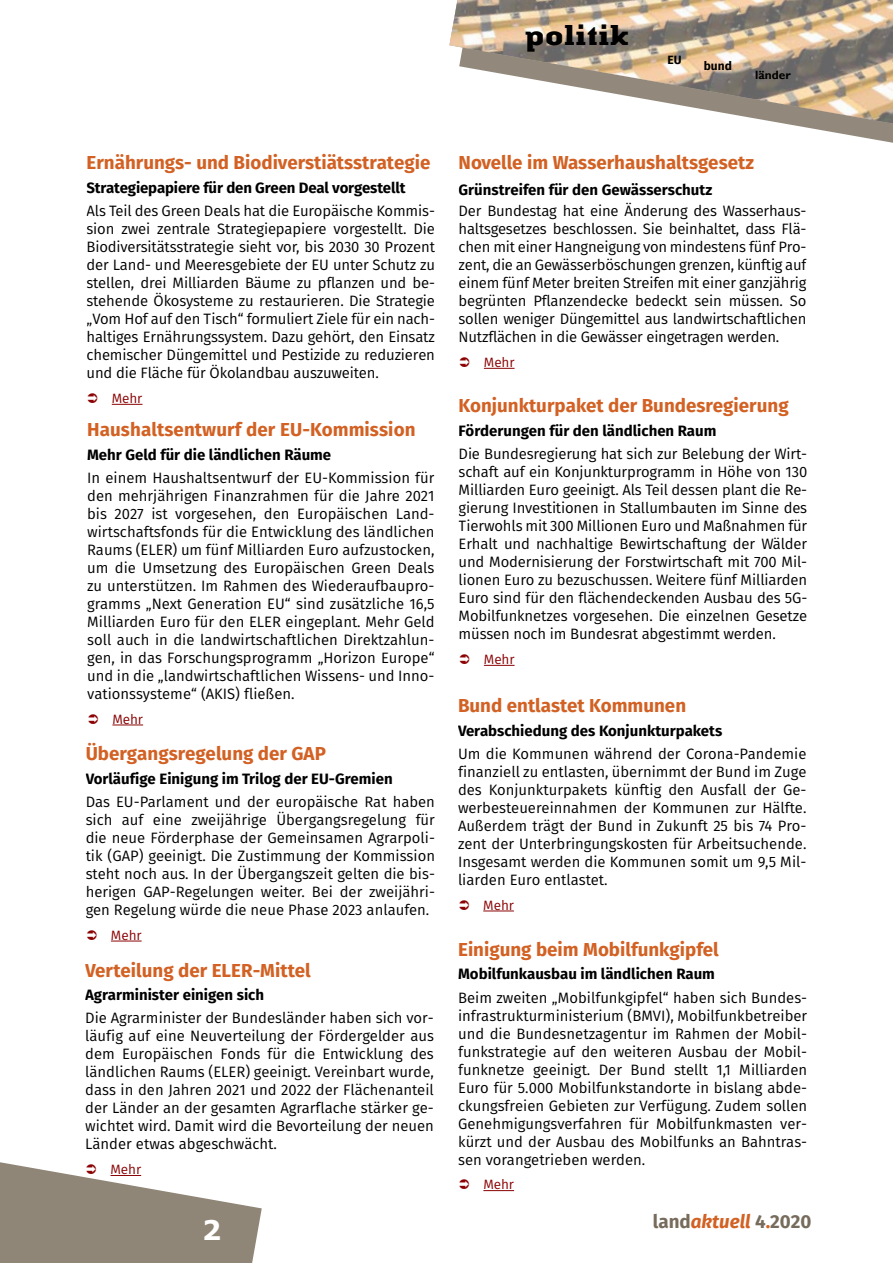
<style>
.page{position:relative;width:893px;height:1263px;background:#fff}
.page>*{position:absolute;margin:0;border:0;box-sizing:border-box;transform-origin:0 0}
.t1{font:700 30px "Authentic Serif LT";color:#000}
.t2{font:700 27px "Verdana";color:#fff}
.t3{font:700 18.75px "Fira Sans";color:#d26123}
.t4{font:700 18.75px "Fira Sans";color:#776c5c}
.t5{font:15px/18px "Fira Sans";color:#000;text-align:justify}
.t6{font:700 15px "Fira Sans";color:#000}
.t7{font:13.5px "Fira Sans";letter-spacing:-.01em;color:#8b0304}
.t8{font:700 12px "Fira Sans";color:#000}
.t9{font:700 12px "Gill Sans";color:#000}
.s1{font-style:italic;color:#d26123}
.s2{color:#d26123}
</style>
<div class="page">
<hr style="left:112px;top:404px;width:30px;height:1px;background:#8b0304">
<hr style="left:483px;top:911px;width:31px;height:1px;background:#8b0304">
<hr style="left:112px;top:725px;width:31px;height:1px;background:#8b0304">
<hr style="left:483px;top:1190px;width:31px;height:1px;background:#8b0304">
<hr style="left:111px;top:941px;width:31px;height:1px;background:#8b0304">
<hr style="left:484px;top:665px;width:31px;height:1px;background:#8b0304">
<hr style="left:484px;top:368px;width:31px;height:1px;background:#8b0304">
<svg style="left:821px;top:130px;width:72px;height:13px"></svg>
<svg style="left:787px;top:124px;width:106px;height:6px"></svg>
<img style="left:449px;top:0;width:444px;height:124px">
<svg style="left:0;top:1162px;width:262px;height:101px"></svg>
<h1 class="t1" style="left:525px;top:16px;width:106px">politik</h1>
<p class="t8" style="left:668px;top:50px;width:16px">EU</p>
<p class="t8" style="left:704px;top:56px;width:30px">bund</p>
<p class="t9" style="left:755px;top:68px;width:37px">länder</p>
<p class="t3" style="left:87px;top:147px;width:345px">Ernährungs- und Biodiverstiätsstrategie</p>
<p class="t6" style="left:87px;top:175px;width:320px">Strategiepapiere für den Green Deal vorgestellt</p>
<p class="t5" style="left:87px;top:202px;width:350px">Als Teil des Green Deals hat die Europäische Kommis&shy;sion zwei zentrale Strategiepapiere vorgestellt. Die Biodiversitätsstrategie sieht vor, bis 2030 30 Prozent der Land- und Meeresgebiete der EU unter Schutz zu stellen, drei Milliarden Bäume zu pflanzen und be&shy;stehende Ökosysteme zu restaurieren. Die Strategie „Vom Hof auf den Tisch“ formuliert Ziele für ein nach&shy;haltiges Ernährungssystem. Dazu gehört, den Einsatz chemischer Düngemittel und Pestizide zu reduzieren und die Fläche für Ökolandbau auszuweiten.</p>
<p class="t7" style="left:112px;top:388px;width:32px">Mehr</p>
<p class="t3" style="left:87px;top:414px;width:330px">Haushaltsentwurf der EU-Kommission</p>
<p class="t6" style="left:87px;top:442px;width:246px">Mehr Geld für die ländlichen Räume</p>
<p class="t5" style="left:87px;top:468px;width:349px">In einem Haushaltsentwurf der EU-Kommission für den mehrjährigen Finanzrahmen für die Jahre 2021 bis 2027 ist vorgesehen, den Europäischen Land&shy;wirtschaftsfonds für die Entwicklung des ländlichen Raums (ELER) um fünf Milliarden Euro aufzustocken, um die Umsetzung des Europäischen Green Deals zu unterstützen. Im Rahmen des Wiederaufbaupro&shy;gramms „Next Generation EU“ sind zusätzliche 16,5<br>Milliarden Euro für den ELER eingeplant. Mehr Geld soll auch in die landwirtschaftlichen Direktzahlun&shy;gen, in das Forschungsprogramm „Horizon Europe“ und in die „landwirtschaftlichen Wissens- und Inno&shy;vationssysteme“ (AKIS) fließen.</p>
<p class="t7" style="left:112px;top:709px;width:32px">Mehr</p>
<p class="t3" style="left:86px;top:738px;width:242px">Übergangsregelung der GAP</p>
<p class="t6" style="left:86px;top:766px;width:309px">Vorläufige Einigung im Trilog der EU-Gremien</p>
<p class="t5" style="left:86px;top:792px;width:351px">Das EU-Parlament und der europäische Rat haben sich auf eine zweijährige Übergangsregelung für die neue Förderphase der Gemeinsamen Agrarpoli&shy;tik (GAP) geeinigt. Die Zustimmung der Kommission steht noch aus. In der Übergangszeit gelten die bis&shy;herigen GAP-Regelungen weiter. Bei der zweijähri&shy;gen Regelung würde die neue Phase 2023 anlaufen.</p>
<p class="t7" style="left:111px;top:925px;width:32px">Mehr</p>
<p class="t3" style="left:85px;top:954px;width:227px">Verteilung der ELER-Mittel</p>
<p class="t6" style="left:85px;top:982px;width:180px">Agrarminister einigen sich</p>
<p class="t5" style="left:85px;top:1009px;width:350px">Die Agrarminister der Bundesländer haben sich vor&shy;läufig auf eine Neuverteilung der Fördergelder aus dem Europäischen Fonds für die Entwicklung des ländlichen Raums (ELER) geeinigt. Vereinbart wurde, dass in den Jahren 2021 und 2022 der Flächenanteil der Länder an der gesamten Agrarflache stärker ge&shy;wichtet wird. Damit wird die Bevorteilung der neuen Länder etwas abgeschwächt.</p>
<p class="t7" style="left:110px;top:1159px;width:32px">Mehr</p>
<h2 class="t2" style="left:202px;top:1211px;width:21px">2</h2>
<p class="t3" style="left:459px;top:147px;width:297px">Novelle im Wasserhaushaltsgesetz</p>
<p class="t6" style="left:459px;top:177px;width:255px">Grünstreifen für den Gewässerschutz</p>
<p class="t5" style="left:459px;top:202px;width:349px">Der Bundestag hat eine Änderung des Wasserhaus&shy;haltsgesetzes beschlossen. Sie beinhaltet, dass Flä&shy;chen mit einer Hangneigung von mindestens fünf Pro&shy;zent, die an Gewässerböschungen grenzen, künftig auf einem fünf Meter breiten Streifen mit einer ganzjährig begrünten Pflanzendecke bedeckt sein müssen. So sollen weniger Düngemittel aus landwirtschaftlichen Nutzflächen in die Gewässer eingetragen werden.</p>
<p class="t7" style="left:484px;top:352px;width:32px">Mehr</p>
<p class="t3" style="left:459px;top:390px;width:332px">Konjunkturpaket der Bundesregierung</p>
<p class="t6" style="left:459px;top:418px;width:259px">Förderungen für den ländlichen Raum</p>
<p class="t5" style="left:459px;top:445px;width:350px">Die Bundesregierung hat sich zur Belebung der Wirt&shy;schaft auf ein Konjunkturprogramm in Höhe von 130<br>Milliarden Euro geeinigt. Als Teil dessen plant die Re&shy;gierung Investitionen in Stallumbauten im Sinne des Tierwohls mit 300 Millionen Euro und Maßnahmen für Erhalt und nachhaltige Bewirtschaftung der Wälder und Modernisierung der Forstwirtschaft mit 700 Mil&shy;lionen Euro zu bezuschussen. Weitere fünf Milliarden Euro sind für den flächendeckenden Ausbau des 5G-Mobilfunknetzes vorgesehen. Die einzelnen Gesetze müssen noch im Bundesrat abgestimmt werden.</p>
<p class="t7" style="left:484px;top:649px;width:32px">Mehr</p>
<p class="t3" style="left:458px;top:690px;width:230px">Bund entlastet Kommunen</p>
<p class="t6" style="left:458px;top:718px;width:266px">Verabschiedung des Konjunkturpakets</p>
<p class="t5" style="left:458px;top:744px;width:350px">Um die Kommunen während der Corona-Pandemie finanziell zu entlasten, übernimmt der Bund im Zuge des Konjunkturpakets künftig den Ausfall der Ge&shy;werbesteuereinnahmen der Kommunen zur Hälfte.<br>Außerdem trägt der Bund in Zukunft 25 bis 74 Pro&shy;zent der Unterbringungskosten für Arbeitsuchende.<br>Insgesamt werden die Kommunen somit um 9,5 Mil&shy;liarden Euro entlastet.</p>
<p class="t7" style="left:483px;top:895px;width:32px">Mehr</p>
<p class="t3" style="left:458px;top:933px;width:262px">Einigung beim Mobilfunkgipfel</p>
<p class="t6" style="left:458px;top:961px;width:258px">Mobilfunkausbau im ländlichen Raum</p>
<p class="t5" style="left:458px;top:988px;width:351px">Beim zweiten „Mobilfunkgipfel“ haben sich Bundes&shy;infrastrukturministerium (BMVI), Mobilfunkbetreiber und die Bundesnetzagentur im Rahmen der Mobil&shy;funkstrategie auf den weiteren Ausbau der Mobil&shy;funknetze geeinigt. Der Bund stellt 1,1 Milliarden Euro für 5.000 Mobilfunkstandorte in bislang abde&shy;ckungsfreien Gebieten zur Verfügung. Zudem sollen Genehmigungsverfahren für Mobilfunkmasten ver&shy;kürzt und der Ausbau des Mobilfunks an Bahntras&shy;sen vorangetrieben werden.</p>
<p class="t7" style="left:483px;top:1174px;width:32px">Mehr</p>
<p class="t4" style="left:653px;top:1206px;width:160px">land<span class="s1">aktuell</span> 4<span class="s2">.</span>2020</p>
</div>
